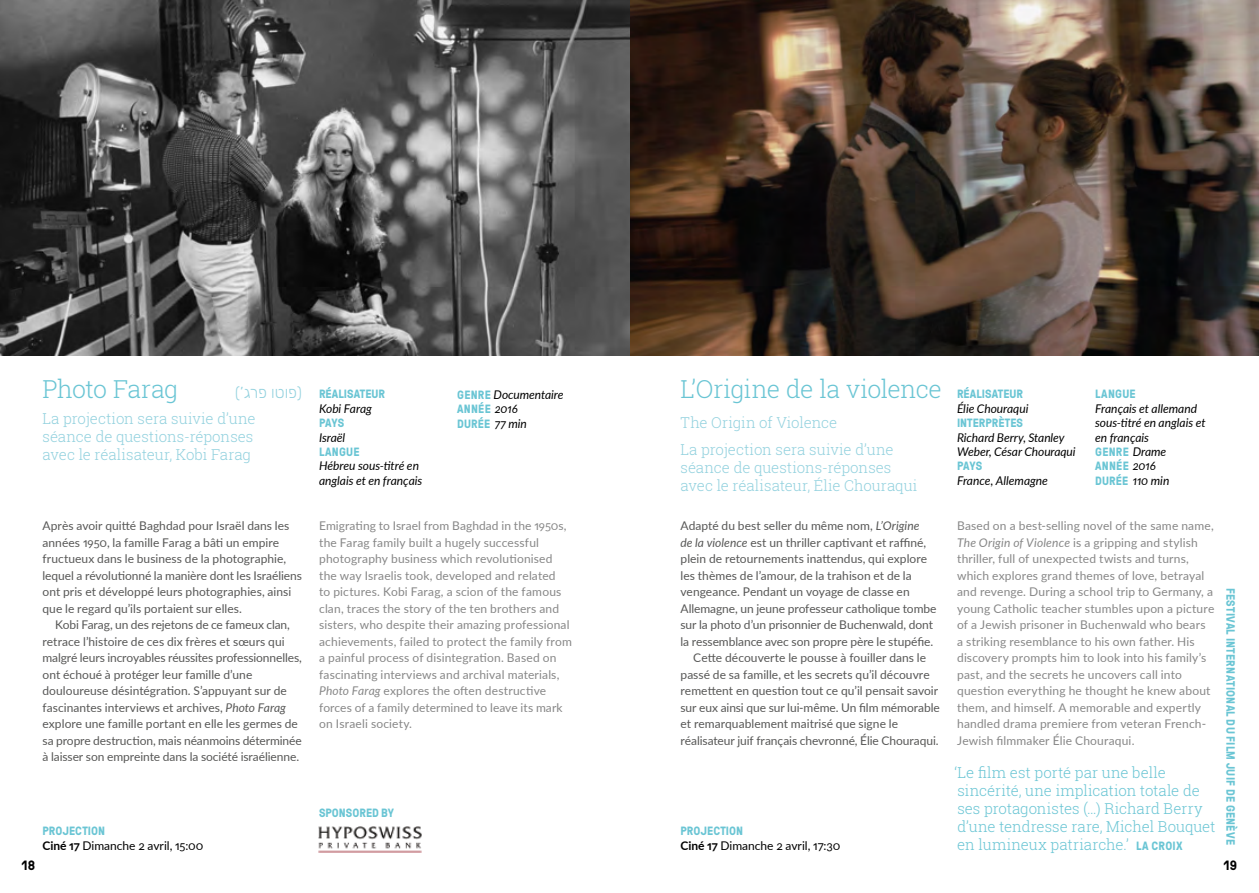
<style>
.page{position:relative;width:1259px;height:893px;background:#fff}
.page>*{position:absolute;margin:0;border:0;box-sizing:border-box;transform-origin:0 0}
.t1{font:300 24.75px "Roboto Slab";letter-spacing:-.025em;color:#6ac5d4}
.t2{font:300 15.75px "Rubik";color:#92d1de}
.t3{font:300 15px/18px "Roboto Slab";color:#92d1de}
.t4{font:300 15px/18px "Roboto Slab";color:#6ac5d4}
.t5{font:700 13.5px "GT Pressura";color:#000}
.t6{font:12px/16.5px "Lato";color:#575756}
.t7{font:12px/16.5px "Lato";letter-spacing:.015em;color:#878787}
.t8{font:italic 12px/14.4px "Lato";letter-spacing:-.005em;color:#000}
.t9{font:700 12px/14.4px "GT Pressura";letter-spacing:.01em;color:#6ac5d4}
.t10{font:12px "Lato";color:#000}
.s1{font-size:15px}
.s2{font-family:"GT Pressura";font-weight:700;font-style:normal;color:#6ac5d4}
.s3{font-family:"Lato";font-weight:400;font-style:italic;color:#000}
.s4{font-style:italic}
.s5{font-weight:700}
.s6{font-family:"GT Pressura";font-weight:700;font-size:12px}
</style>
<div class="page">
<img style="left:0;top:0;width:1259px;height:355px">
<img style="left:318px;top:826px;width:104px;height:27px">
<h1 class="t1" style="left:43px;top:372px;width:137px">Photo Farag</h1>
<p class="t3" style="left:43px;top:409px;width:214px">La projection sera suivie d’une séance de questions-réponses avec le réalisateur, Kobi Farag</p>
<h2 class="t2" style="left:235px;top:384px;width:68px">טופרג ‘ <span class="s1">) (</span>פו</h2>
<p class="t9" style="left:319px;top:386px;width:68px">RÉALISATEUR</p>
<p class="t8" style="left:319px;top:401px;width:54px">Kobi Farag</p>
<p class="t9" style="left:319px;top:415px;width:27px">PAYS</p>
<p class="t8" style="left:319px;top:429px;width:28px">Israël</p>
<p class="t9" style="left:319px;top:444px;width:42px">LANGUE</p>
<p class="t8" style="left:319px;top:458px;width:105px">Hébreu sous-titré en anglais et en français</p>
<p class="t8" style="left:457px;top:387px;width:108px"><span class="s2">GENRE</span> Documentaire</p>
<p class="t9" style="left:457px;top:402px;width:71px">ANNÉE <span class="s3">2016<br></span>DURÉE <span class="s3">77 min</span></p>
<h1 class="t1" style="left:680px;top:372px;width:263px">L’Origine de la violence</h1>
<p class="t3" style="left:680px;top:408px;width:214px;line-height:27px">The Origin of Violence<br>La projection sera suivie d’une</p>
<p class="t3" style="left:680px;top:458px;width:239px">séance de questions-réponses avec le réalisateur, Élie Chouraqui</p>
<p class="t9" style="left:957px;top:386px;width:68px">RÉALISATEUR</p>
<p class="t8" style="left:957px;top:401px;width:73px">Élie Chouraqui</p>
<p class="t9" style="left:957px;top:415px;width:67px">INTERPRÈTES</p>
<p class="t8" style="left:957px;top:429px;width:120px">Richard Berry, Stanley<br>Weber, César Chouraqui</p>
<p class="t9" style="left:957px;top:458px;width:27px">PAYS</p>
<p class="t8" style="left:957px;top:473px;width:92px">France, Allemagne</p>
<p class="t9" style="left:1095px;top:386px;width:42px">LANGUE</p>
<p class="t8" style="left:1095px;top:401px;width:112px">Français et allemand sous-titré en anglais et en français</p>
<p class="t9" style="left:1095px;top:444px;width:73px">GENRE <span class="s3">Drame<br></span>ANNÉE <span class="s3">2016</span></p>
<p class="t8" style="left:1095px;top:473px;width:76px"><span class="s2">DURÉE</span> 110 min</p>
<p class="t6" style="left:43px;top:517px;width:261px">Après avoir quitté Baghdad pour Israël dans les années 1950, la famille Farag a bâti un empire fructueux dans le business de la photographie, lequel a révolutionné la manière dont les Israéliens ont pris et développé leurs photographies, ainsi que le regard qu’ils portaient sur elles.</p>
<p class="t6" style="left:43px;top:616px;width:261px;text-indent:13px">Kobi Farag, un des rejetons de ce fameux clan, retrace l’histoire de ces dix frères et sœurs qui malgré leurs incroyables réussites professionnelles, ont échoué à protéger leur famille d’une douloureuse désintégration. S’appuyant sur de fascinantes interviews et archives, <span class="s4">Photo Farag </span>explore une famille portant en elle les germes de sa propre destruction, mais néanmoins déterminée à laisser son empreinte dans la société israélienne.</p>
<p class="t7" style="left:319px;top:517px;width:254px">Emigrating to Israel from Baghdad in the 1950s, the Farag family built a hugely successful photography business which revolutionised the way Israelis took, developed and related<br>to pictures. Kobi Farag, a scion of the famous clan, traces the story of the ten brothers and sisters, who despite their amazing professional achievements, failed to protect the family from a painful process of disintegration. Based on fascinating interviews and archival materials, <span class="s4">Photo Farag</span> explores the often destructive forces of a family determined to leave its mark on Israeli society.</p>
<p class="t9" style="left:43px;top:824px;width:64px">PROJECTION</p>
<p class="t10" style="left:43px;top:837px;width:162px"><span class="s5">Ciné 17</span> Dimanche 2 avril, 15:00</p>
<p class="t9" style="left:319px;top:805px;width:76px">SPONSORED BY</p>
<p class="t6" style="left:680px;top:517px;width:240px">Adapté du best seller du même nom, <span class="s4">L’Origine</span></p>
<p class="t6" style="left:680px;top:533px;width:247px"><span class="s4">de la violence</span> est un thriller captivant et raffiné,</p>
<p class="t6" style="left:680px;top:550px;width:248px">plein de retournements inattendus, qui explore</p>
<p class="t6" style="left:680px;top:566px;width:233px">les thèmes de l’amour, de la trahison et de la</p>
<p class="t6" style="left:680px;top:583px;width:231px">vengeance. Pendant un voyage de classe en</p>
<p class="t6" style="left:680px;top:599px;width:257px">Allemagne, un jeune professeur catholique tombe</p>
<p class="t6" style="left:680px;top:616px;width:254px">sur la photo d’un prisonnier de Buchenwald, dont</p>
<p class="t6" style="left:680px;top:632px;width:254px">la ressemblance avec son propre père le stupéfie.</p>
<p class="t6" style="left:693px;top:649px;width:234px">Cette découverte le pousse à fouiller dans le</p>
<p class="t6" style="left:680px;top:665px;width:251px">passé de sa famille, et les secrets qu’il découvre</p>
<p class="t6" style="left:680px;top:682px;width:259px">remettent en question tout ce qu’il pensait savoir</p>
<p class="t6" style="left:680px;top:698px;width:261px">sur eux ainsi que sur lui-même. Un film mémorable</p>
<p class="t6" style="left:680px;top:715px;width:219px">et remarquablement maitrisé que signe le</p>
<p class="t6" style="left:680px;top:731px;width:260px">réalisateur juif français chevronné, Élie Chouraqui.</p>
<p class="t9" style="left:680px;top:824px;width:64px">PROJECTION</p>
<p class="t10" style="left:680px;top:837px;width:161px"><span class="s5">Ciné 17</span> Dimanche 2 avril, 17:30</p>
<p class="t7" style="left:957px;top:517px;width:259px">Based on a best-selling novel of the same name, <span class="s4">The Origin of Violence</span> is a gripping and stylish thriller, full of unexpected twists and turns, which explores grand themes of love, betrayal and revenge. During a school trip to Germany, a young Catholic teacher stumbles upon a picture of a Jewish prisoner in Buchenwald who bears a striking resemblance to his own father. His discovery prompts him to look into his family’s past, and the secrets he uncovers call into question everything he thought he knew about them, and himself. A memorable and expertly handled drama premiere from veteran French-Jewish filmmaker Élie Chouraqui.</p>
<p class="t4" style="left:954px;top:764px;width:262px">‘Le film est porté par une belle sincérité, une implication totale de ses protagonistes (…) Richard Berry d’une tendresse rare, Michel Bouquet en lumineux patriarche.’ <span class="s6">LA CROIX</span></p>
<p class="t9" style="left:1238px;top:588px;width:259px;rotate:90deg">FESTIVAL INTERNATIONAL DU FILM JUIF DE GENÈVE</p>
<p class="t5" style="left:22px;top:856px;width:15px">18</p>
<p class="t5" style="left:1223px;top:856px;width:15px">19</p>
</div>
